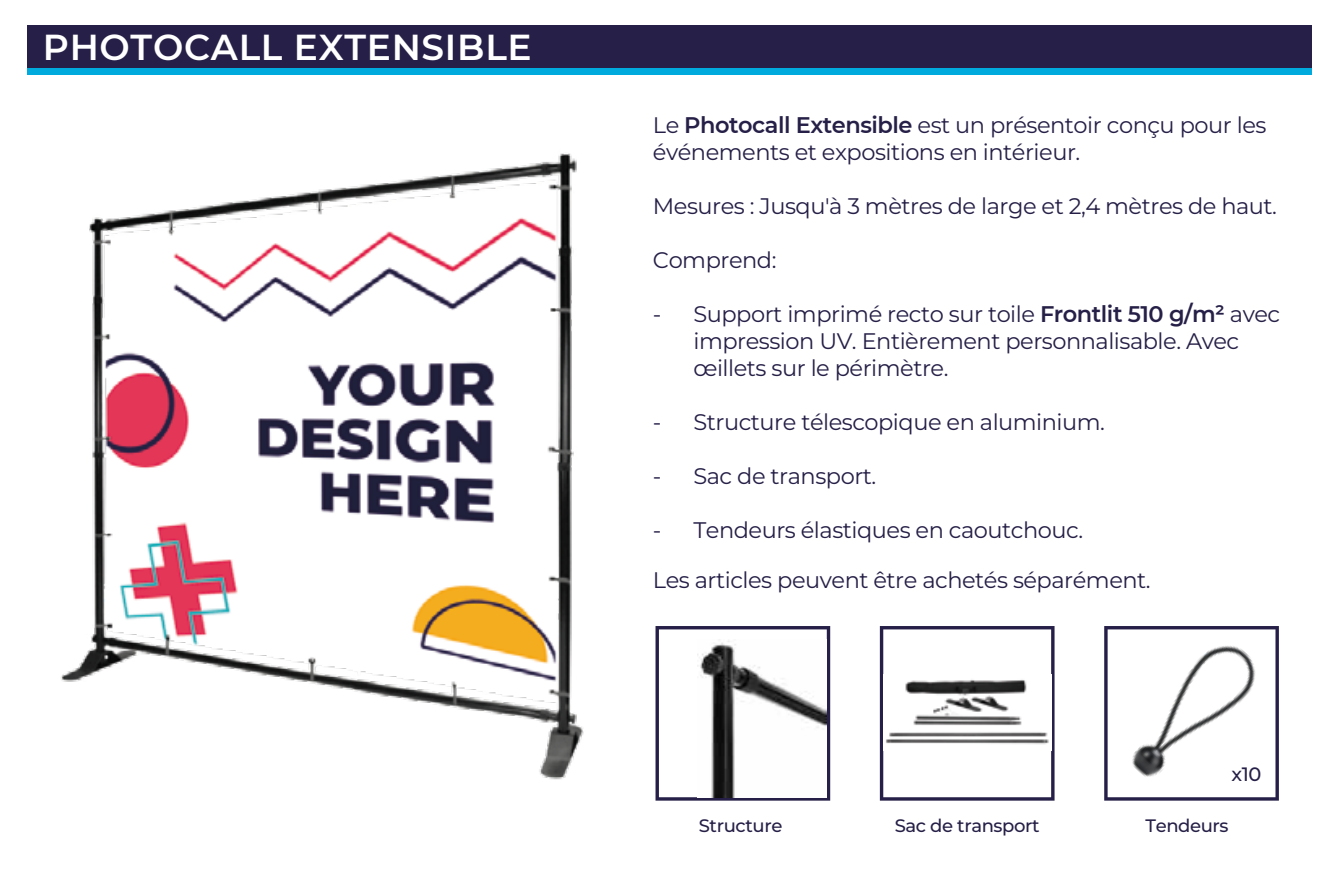
<style>
.page{position:relative;width:1340px;height:893px;background:#fff}
.page>*{position:absolute;margin:0;border:0;box-sizing:border-box;transform-origin:0 0}
.t1{font:600 36px "Montserrat";letter-spacing:.02em;color:#fff}
.t2{font:22.5px/27px "Montserrat";letter-spacing:-.02em;color:#261f47}
.t3{font:500 19.35px "Montserrat";color:#261f47}
.t4{font:500 18px "Montserrat";letter-spacing:-.02em;color:#261f47}
.s1{font-weight:600}
</style>
<div class="page">
<div style="left:28px;top:26px;width:1284px;height:42px;background:#261f47"></div>
<div style="left:28px;top:68px;width:1284px;height:7px;background:#00aadc"></div>
<svg style="left:655px;top:626px;width:175px;height:175px"></svg>
<svg style="left:879px;top:626px;width:175px;height:175px"></svg>
<svg style="left:1104px;top:626px;width:174px;height:175px"></svg>
<img style="left:61px;top:153px;width:523px;height:627px">
<img style="left:1109px;top:627px;width:164px;height:171px">
<img style="left:697px;top:639px;width:129px;height:158px">
<img style="left:883px;top:675px;width:168px;height:75px">
<h1 class="t1" style="left:43px;top:22px;width:490px">PHOTOCALL EXTENSIBLE</h1>
<p class="t2" style="left:653px;top:111px;width:615px">Le <span class="s1">Photocall Extensible</span> est un présentoir conçu pour les événements et expositions en intérieur.</p>
<p class="t2" style="left:653px;top:192px;width:625px">Mesures : Jusqu'à 3 mètres de large et 2,4 mètres de haut.</p>
<p class="t2" style="left:653px;top:246px;width:125px">Comprend:</p>
<p class="t2" style="left:693px;top:300px;width:588px;text-indent:-40px">- Support imprimé recto sur toile <span class="s1">Frontlit 510 g/m²</span> avec impression UV. Entièrement personnalisable. Avec œillets sur le périmètre.</p>
<p class="t2" style="left:653px;top:408px;width:453px">- Structure télescopique en aluminium.</p>
<p class="t2" style="left:653px;top:462px;width:225px">- Sac de transport.</p>
<p class="t2" style="left:653px;top:516px;width:431px">- Tendeurs élastiques en caoutchouc.</p>
<p class="t2" style="left:653px;top:565px;width:499px">Les articles peuvent être achetés séparément.</p>
<p class="t3" style="left:1231px;top:761px;width:31px">x10</p>
<p class="t4" style="left:699px;top:813px;width:85px">Structure</p>
<p class="t4" style="left:894px;top:813px;width:146px">Sac de transport</p>
<p class="t4" style="left:1145px;top:813px;width:85px">Tendeurs</p>
</div>
